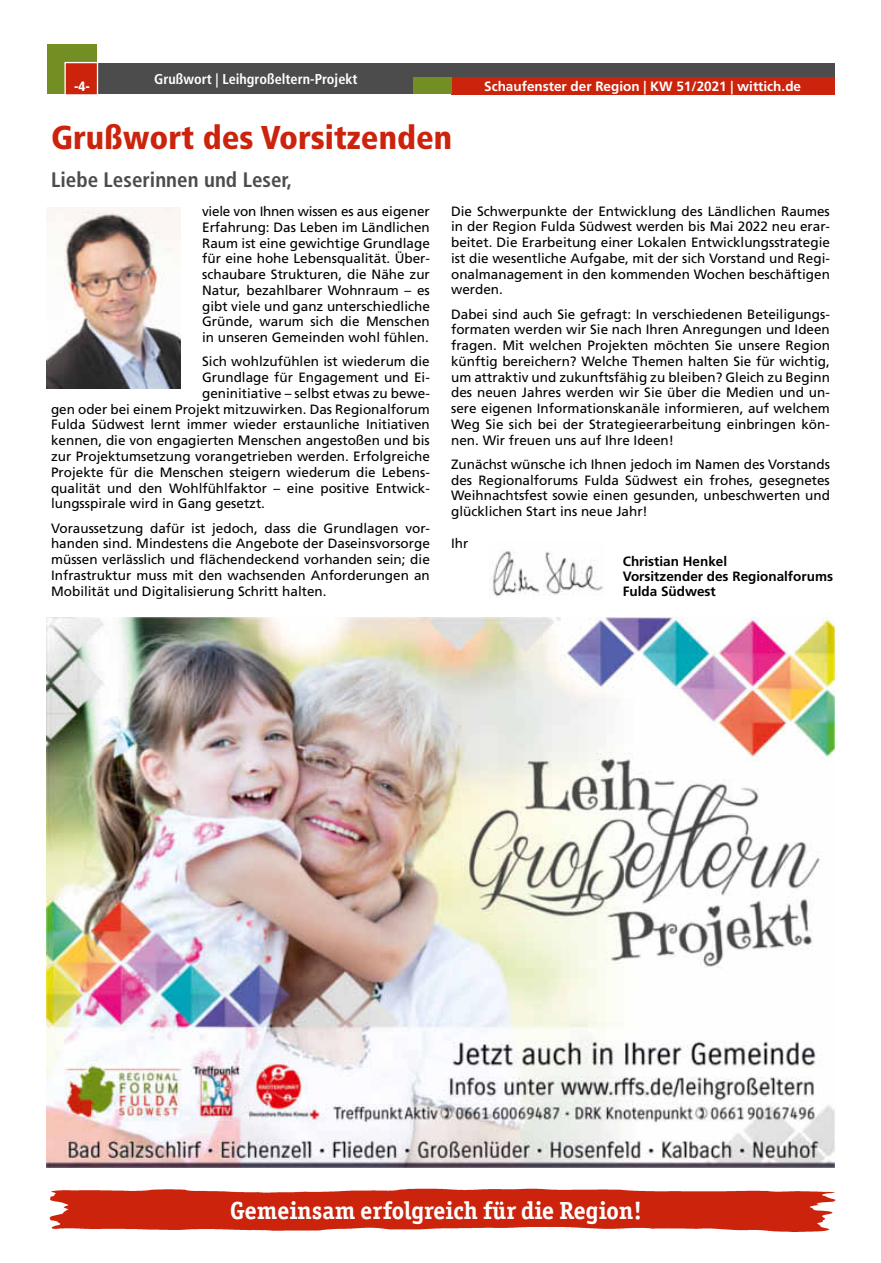
<style>
.page{position:relative;width:881px;height:1263px;background:#fff}
.page>*{position:absolute;margin:0;border:0;box-sizing:border-box;transform-origin:0 0}
.t1{font:900 condensed 33px "Frutiger LT";color:#cb230c}
.t2{font:700 24.75px "Officina Ser ITC";color:#fff}
.t3{font:700 condensed 21px "Frutiger LT";color:#4c4c4c}
.t4{font:700 condensed 14.25px "Frutiger LT";color:#fff}
.t5{font:13.5px/15.8px "Frutiger LT";color:#000;text-align:justify}
.t6{font:700 13.5px/15px "Frutiger LT";color:#000}
.t7{font:700 13.5px "Frutiger LT";color:#fff}
.t8{font:900 condensed 13.5px "Frutiger LT";color:#fff}
</style>
<div class="page">
<div style="left:97px;top:63px;width:736px;height:31px;background:#4c4c4c"></div>
<div style="left:451px;top:77px;width:382px;height:17px;background:#cb230c"></div>
<div style="left:47px;top:44px;width:49px;height:50px;background:#738f23"></div>
<div style="left:64px;top:62px;width:34px;height:34px;background:#cb230c;border:1px solid #fff"></div>
<div style="left:413px;top:77px;width:38px;height:17px;background:#738f23"></div>
<img style="left:49px;top:1188px;width:787px;height:43px">
<img style="left:47px;top:208px;width:134px;height:181px">
<img style="left:47px;top:617px;width:786px;height:550px">
<img style="left:489px;top:551px;width:114px;height:46px">
<p class="t4" style="left:154px;top:71px;width:205px">Grußwort | Leihgroßeltern-Projekt</p>
<p class="t8" style="left:74px;top:78px;width:18px">-4-</p>
<p class="t7" style="left:484px;top:78px;width:318px">Schaufenster der Region | KW 51/2021 | wittich.de</p>
<h1 class="t1" style="left:51px;top:118px;width:402px">Grußwort des Vorsitzenden</h1>
<h3 class="t3" style="left:51px;top:167px;width:243px">Liebe Leserinnen und Leser,</h3>
<p class="t5" style="left:202px;top:203px;width:229px">viele von Ihnen wissen es aus eigener Erfahrung: Das Leben im Ländlichen Raum ist eine gewichtige Grundlage für eine hohe Lebensqualität. Über&shy;schaubare Strukturen, die Nähe zur Natur, bezahlbarer Wohnraum – es gibt viele und ganz unterschiedliche Gründe, warum sich die Menschen in unseren Gemeinden wohl fühlen.</p>
<p class="t5" style="left:202px;top:354px;width:229px">Sich wohlzufühlen ist wiederum die</p>
<p class="t5" style="left:202px;top:370px;width:229px">Grundlage für Engagement und Ei-</p>
<p class="t5" style="left:202px;top:385px;width:229px">geninitiative – selbst etwas zu bewe-</p>
<p class="t5" style="left:51px;top:401px;width:380px">gen oder bei einem Projekt mitzuwirken. Das Regionalforum</p>
<p class="t5" style="left:51px;top:417px;width:380px">Fulda Südwest lernt immer wieder erstaunliche Initiativen</p>
<p class="t5" style="left:51px;top:433px;width:380px">kennen, die von engagierten Menschen angestoßen und bis</p>
<p class="t5" style="left:51px;top:448px;width:380px">zur Projektumsetzung vorangetrieben werden. Erfolgreiche</p>
<p class="t5" style="left:51px;top:464px;width:380px">Projekte für die Menschen steigern wiederum die Lebens-</p>
<p class="t5" style="left:51px;top:480px;width:380px">qualität und den Wohlfühlfaktor – eine positive Entwick-</p>
<p class="t5" style="left:51px;top:496px;width:215px">lungsspirale wird in Gang gesetzt.</p>
<p class="t5" style="left:51px;top:520px;width:380px">Voraussetzung dafür ist jedoch, dass die Grundlagen vor&shy;handen sind. Mindestens die Angebote der Daseinsvorsorge müssen verlässlich und flächendeckend vorhanden sein; die Infrastruktur muss mit den wachsenden Anforderungen an Mobilität und Digitalisierung Schritt halten.</p>
<p class="t5" style="left:451px;top:203px;width:380px">Die Schwerpunkte der Entwicklung des Ländlichen Raumes in der Region Fulda Südwest werden bis Mai 2022 neu erar&shy;beitet. Die Erarbeitung einer Lokalen Entwicklungsstrategie ist die wesentliche Aufgabe, mit der sich Vorstand und Regi&shy;onalmanagement in den kommenden Wochen beschäftigen werden.</p>
<p class="t5" style="left:451px;top:306px;width:380px">Dabei sind auch Sie gefragt: In verschiedenen Beteiligungs&shy;formaten werden wir Sie nach Ihren Anregungen und Ideen fragen. Mit welchen Projekten möchten Sie unsere Region künftig bereichern? Welche Themen halten Sie für wichtig, um attraktiv und zukunftsfähig zu bleiben? Gleich zu Beginn des neuen Jahres werden wir Sie über die Medien und un&shy;sere eigenen Informationskanäle informieren, auf welchem Weg Sie sich bei der Strategieerarbeitung einbringen kön&shy;nen. Wir freuen uns auf Ihre Ideen!</p>
<p class="t5" style="left:451px;top:456px;width:380px">Zunächst wünsche ich Ihnen jedoch im Namen des Vorstands des Regionalforums Fulda Südwest ein frohes, gesegnetes Weihnachtsfest sowie einen gesunden, unbeschwerten und glücklichen Start ins neue Jahr!</p>
<p class="t5" style="left:451px;top:535px;width:19px">Ihr</p>
<p class="t6" style="left:622px;top:554px;width:212px">Christian Henkel<br>Vorsitzender des Regionalforums<br>Fulda Südwest</p>
<h2 class="t2" style="left:230px;top:1195px;width:413px">Gemeinsam erfolgreich für die Region!</h2>
</div>
